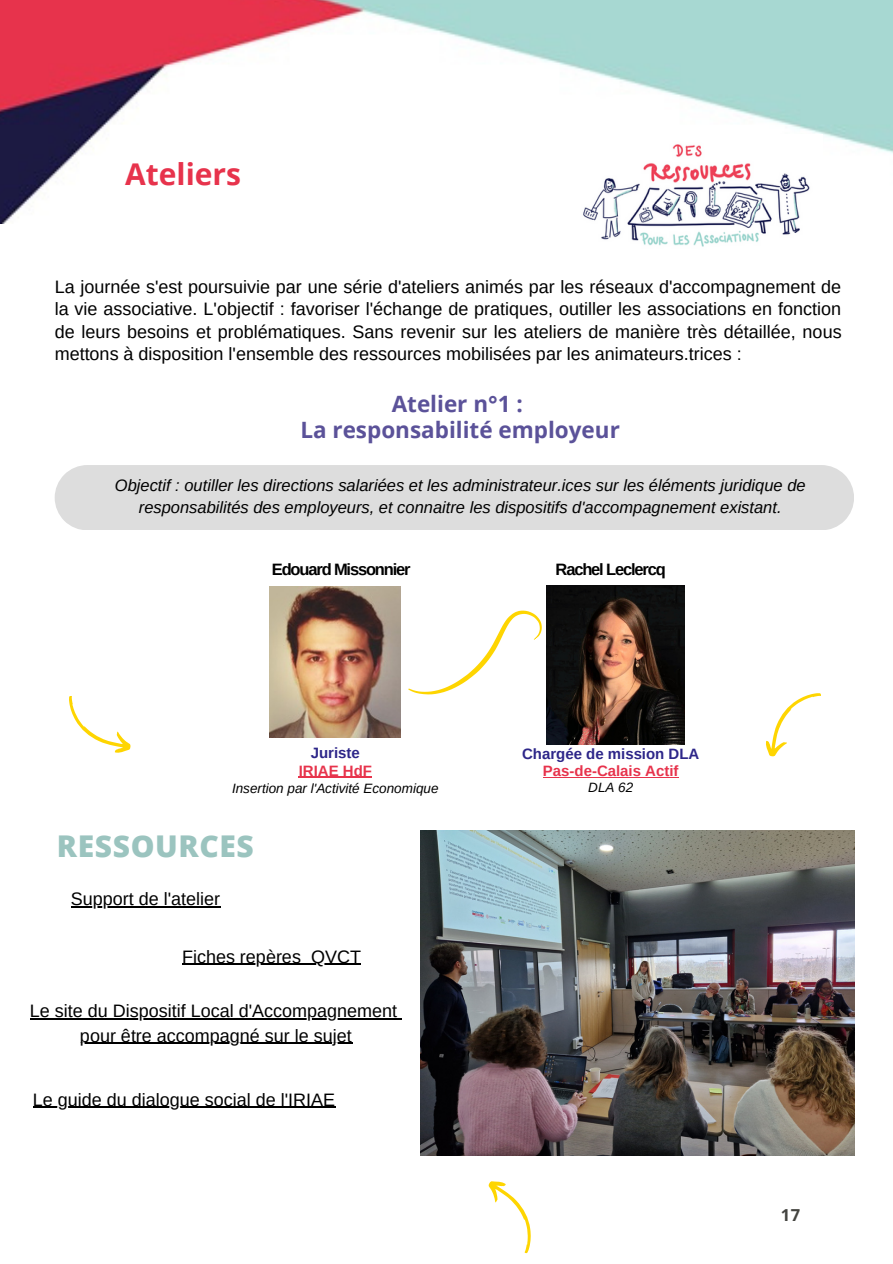
<style>
.page{position:relative;width:893px;height:1264px;background:#fff}
.page>*{position:absolute;margin:0;border:0;box-sizing:border-box;transform-origin:0 0}
.t1{font:800 30px "Open Sans";letter-spacing:.02em;color:#9bc4bf}
.t2{font:700 30px "Open Sans";color:#e7334c}
.t3{font:700 22.5px "Open Sans";color:#5b5299}
.t4{font:18px/22.5px "Arimo";color:#000;text-align:justify}
.t5{font:italic 16.5px/22.5px "Arimo";color:#000;text-align:center}
.t6{font:700 16.5px "Arimo";letter-spacing:-.07em;color:#000}
.t7{font:700 16.5px "Open Sans";color:#444440}
.t8{font:700 15px "Arimo";color:#2d2689}
.t9{font:700 15px "Arimo";color:#e7334c}
.t10{font:700 15px "Arimo";color:#e7344c}
.t11{font:italic 13.5px "Arimo";color:#000}
</style>
<div class="page">
<img style="left:0;top:0;width:892px;height:223px">
<img style="left:579px;top:135px;width:243px;height:112px">
<svg style="left:408px;top:610px;width:134px;height:85px"></svg>
<div style="left:55px;top:465px;width:798px;height:65px;background:#ddd"></div>
<svg style="left:69px;top:696px;width:62px;height:57px"></svg>
<svg style="left:766px;top:693px;width:55px;height:64px"></svg>
<svg style="left:488px;top:1181px;width:43px;height:73px"></svg>
<img style="left:270px;top:586px;width:130px;height:151px">
<img style="left:546px;top:585px;width:138px;height:159px">
<img style="left:420px;top:830px;width:434px;height:325px">
<hr style="left:543px;top:777px;width:135px;height:1px;background:#e7334c">
<hr style="left:71px;top:906px;width:149px;height:1px;background:#000">
<hr style="left:33px;top:1106px;width:302px;height:1px;background:#000">
<hr style="left:299px;top:777px;width:73px;height:1px;background:#e7344c">
<hr style="left:30px;top:1018px;width:367px;height:1px;background:#000">
<hr style="left:80px;top:1042px;width:272px;height:1px;background:#000">
<hr style="left:182px;top:963px;width:119px;height:1px;background:#000">
<hr style="left:311px;top:963px;width:50px;height:1px;background:#000">
<p class="t2" style="left:125px;top:153px;width:117px">Ateliers</p>
<p class="t4" style="left:55px;top:275px;width:788px">La journée s'est poursuivie par une série d'ateliers animés par les réseaux d'accompagnement de la vie associative. L'objectif : favoriser l'échange de pratiques, outiller les associations en fonction de leurs besoins et problématiques. Sans revenir sur les ateliers de manière très détaillée, nous mettons à disposition l'ensemble des ressources mobilisées par les animateurs.trices :</p>
<p class="t3" style="left:392px;top:388px;width:132px">Atelier n°1 :</p>
<p class="t3" style="left:300px;top:413px;width:321px">La responsabilité employeur</p>
<p class="t5" style="left:115px;top:474px;width:692px">Objectif : outiller les directions salariées et les administrateur.ices sur les éléments juridique de responsabilités des employeurs, et connaitre les dispositifs d'accompagnement existant.</p>
<p class="t6" style="left:272px;top:560px;width:140px">Edouard Missonnier</p>
<p class="t6" style="left:555px;top:560px;width:112px">Rachel Leclercq</p>
<p class="t8" style="left:311px;top:744px;width:51px">Juriste</p>
<p class="t10" style="left:299px;top:762px;width:75px">IRIAE HdF</p>
<p class="t11" style="left:232px;top:780px;width:208px">Insertion par l'Activité Economique</p>
<p class="t1" style="left:57px;top:824px;width:198px">RESSOURCES</p>
<p class="t4" style="left:71px;top:887px;width:151px">Support de l'atelier</p>
<p class="t4" style="left:182px;top:945px;width:180px">Fiches repères QVCT</p>
<p class="t4" style="left:30px;top:999px;width:369px">Le site du Dispositif Local d'Accompagnement</p>
<p class="t4" style="left:80px;top:1024px;width:273px">pour être accompagné sur le sujet</p>
<p class="t4" style="left:33px;top:1088px;width:304px">Le guide du dialogue social de l'IRIAE</p>
<p class="t8" style="left:522px;top:745px;width:179px">Chargée de mission DLA</p>
<p class="t9" style="left:543px;top:762px;width:137px">Pas-de-Calais Actif</p>
<p class="t11" style="left:588px;top:779px;width:46px">DLA 62</p>
<p class="t7" style="left:780px;top:1203px;width:21px">17</p>
</div>
